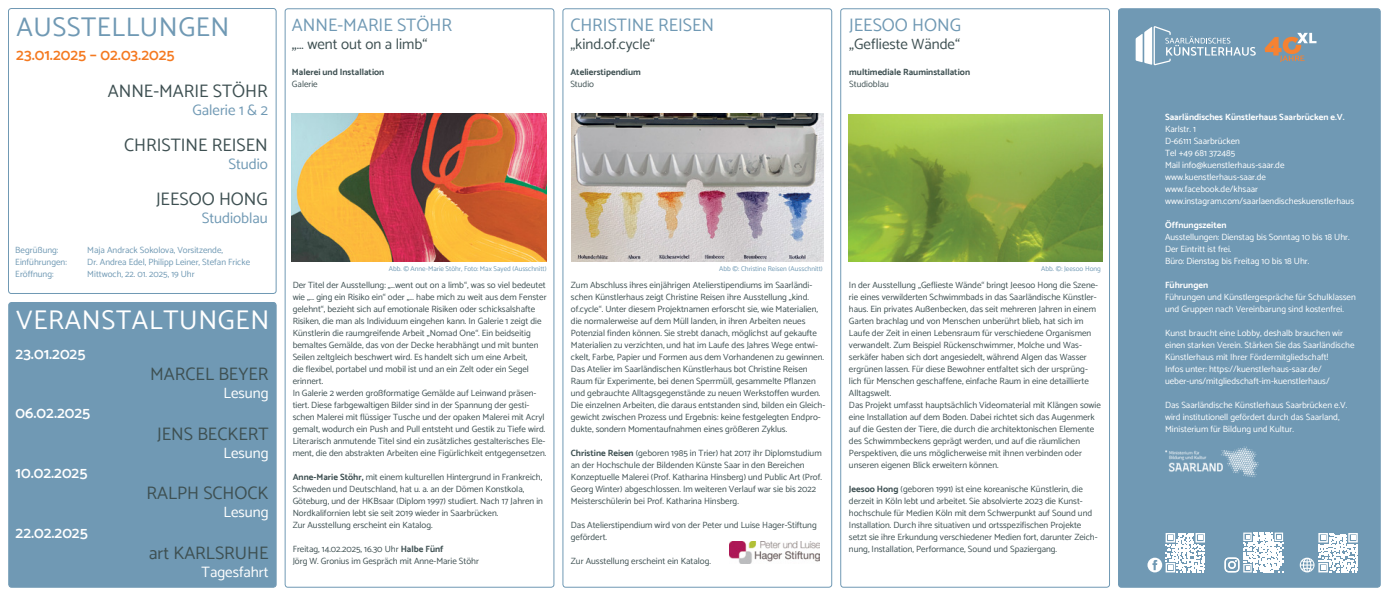
<style>
.page{position:relative;width:1389px;height:596px;background:#fff}
.page>*{position:absolute;margin:0;border:0;box-sizing:border-box;transform-origin:0 0}
.t1{font:27px "Catamaran";letter-spacing:.025em;color:#fff}
.t2{font:27px "Catamaran";color:#7099b4}
.t3{font:18px "Catamaran";color:#3e5052}
.t4{font:18px "Catamaran";color:#7099b4}
.t5{font:600 16px "Catamaran";color:#fff}
.t6{font:600 16px "Catamaran";color:#f47920}
.t7{font:15px "Catamaran";color:#3e5052}
.t8{font:15px "Catamaran";color:#fff}
.t9{font:15px "Catamaran";color:#7099b4}
.t10{font:9px/12px "Catamaran";color:#3e5052}
.t11{font:9px/12px "Catamaran";color:#fff}
.t12{font:9px "Catamaran";color:#7099b4}
.t13{font:700 9px "Catamaran";color:#3e5052}
.t14{font:700 9px "Catamaran";color:#fff}
.t15{font:7px "Catamaran";color:#7099b4}
.s1{font-weight:700}
</style>
<div class="page">
<div style="left:8px;top:8px;width:268px;height:285px;border:1px solid #7099b4;border-radius:3px"></div>
<div style="left:9px;top:302px;width:267px;height:285px;background:#7099b4;border-radius:3px"></div>
<div style="left:9px;top:302px;width:267px;height:285px;border:1px solid #7099b4;border-radius:3px"></div>
<div style="left:1119px;top:9px;width:261px;height:578px;background:#7099b4;border-radius:3px"></div>
<div style="left:1118px;top:9px;width:262px;height:578px;border:1px solid #7099b4;border-radius:3px"></div>
<div style="left:285px;top:9px;width:269px;height:578px;border:1px solid #7099b4;border-radius:3px"></div>
<div style="left:563px;top:9px;width:269px;height:578px;border:1px solid #7099b4;border-radius:3px"></div>
<div style="left:840px;top:9px;width:270px;height:578px;border:1px solid #7099b4;border-radius:3px"></div>
<img style="left:1166px;top:446px;width:93px;height:31px">
<svg style="left:1147px;top:533px;width:58px;height:39px"></svg>
<svg style="left:1225px;top:532px;width:58px;height:40px"></svg>
<svg style="left:1300px;top:533px;width:58px;height:39px"></svg>
<img style="left:292px;top:113px;width:255px;height:148px">
<img style="left:849px;top:114px;width:254px;height:147px">
<img style="left:572px;top:113px;width:252px;height:148px">
<img style="left:729px;top:541px;width:90px;height:22px">
<svg style="left:1136px;top:26px;width:120px;height:39px"></svg>
<svg style="left:1265px;top:33px;width:52px;height:29px"></svg>
<h1 class="t2" style="left:16px;top:11px;width:17px">AUSS</h1>
<h1 class="t2" style="left:81px;top:11px;width:77px">TELLUNGEN</h1>
<h3 class="t6" style="left:16px;top:45px;width:160px">23.01.2025 – 02.03.2025</h3>
<h2 class="t3" style="left:108px;top:80px;width:13px">ANNE</h2>
<h2 class="t3" style="left:153px;top:80px;width:116px">-Mari e stöhr</h2>
<h3 class="t9" style="left:193px;top:101px;width:77px">Galerie 1 &amp; 2</h3>
<h2 class="t3" style="left:124px;top:134px;width:145px">Christi ne Reisen</h2>
<h3 class="t9" style="left:228px;top:155px;width:41px">Studio</h3>
<h2 class="t3" style="left:156px;top:188px;width:113px">Jeesoo Hong</h2>
<h3 class="t9" style="left:202px;top:209px;width:68px">Studioblau</h3>
<p class="t12" style="left:15px;top:244px;width:45px">Begrüßung:</p>
<p class="t12" style="left:87px;top:244px;width:137px">Maja Andrack Sokolova, Vorsitzende,</p>
<p class="t12" style="left:15px;top:256px;width:53px">Einführungen:</p>
<p class="t12" style="left:87px;top:256px;width:164px">Dr. Andrea Edel, Philipp Leiner, Stefan Fricke</p>
<p class="t12" style="left:15px;top:268px;width:40px">Eröffnung:</p>
<p class="t12" style="left:87px;top:268px;width:109px">Mittwoch, 22. 01. 2025, 19 U hr</p>
<h1 class="t1" style="left:16px;top:304px;width:34px">VERANS</h1>
<h1 class="t1" style="left:116px;top:304px;width:82px">TALTUNGEN</h1>
<h3 class="t5" style="left:16px;top:344px;width:71px">23.01.2025</h3>
<h3 class="t5" style="left:16px;top:403px;width:76px">06.02.2025</h3>
<h3 class="t5" style="left:16px;top:463px;width:73px">10.02.2025</h3>
<h3 class="t5" style="left:16px;top:523px;width:74px">22.02.2025</h3>
<h2 class="t3" style="left:150px;top:363px;width:120px">Marcel Beyer</h2>
<h3 class="t8" style="left:223px;top:384px;width:47px">Lesung</h3>
<h2 class="t3" style="left:157px;top:422px;width:108px">JEns beckert</h2>
<h3 class="t8" style="left:223px;top:443px;width:47px">Lesung</h3>
<h2 class="t3" style="left:146px;top:482px;width:121px">Ralph Schock</h2>
<h3 class="t8" style="left:223px;top:503px;width:47px">Lesung</h3>
<h2 class="t3" style="left:149px;top:542px;width:121px">art karlsruhe</h2>
<h3 class="t8" style="left:202px;top:562px;width:68px">Tagesfahrt</h3>
<h2 class="t4" style="left:292px;top:14px;width:162px">anne-mari e stöhr</h2>
<h3 class="t7" style="left:292px;top:35px;width:137px">„… went out on a limb“</h3>
<p class="t13" style="left:292px;top:67px;width:94px">Malerei und Installation</p>
<p class="t10" style="left:292px;top:78px;width:27px">Galerie</p>
<h2 class="t4" style="left:570px;top:14px;width:145px">christi ne reisen</h2>
<h3 class="t7" style="left:570px;top:35px;width:86px">„kind.of.cycle“</h3>
<p class="t13" style="left:570px;top:67px;width:72px">Atelierstipendium</p>
<p class="t10" style="left:570px;top:78px;width:25px">Studio</p>
<h2 class="t4" style="left:849px;top:14px;width:113px">Jeesoo Hong</h2>
<h3 class="t7" style="left:849px;top:35px;width:112px">„Geflieste Wände“</h3>
<p class="t13" style="left:849px;top:67px;width:122px">multimediale Rauminstallation</p>
<p class="t10" style="left:849px;top:78px;width:41px">Studioblau</p>
<p class="t15" style="left:389px;top:264px;width:159px">Abb. © Anne-Marie Stöhr, Foto: Max Sayed (Ausschnitt)</p>
<p class="t15" style="left:719px;top:264px;width:105px">Abb ©: Christine Reisen (Ausschnitt)</p>
<p class="t15" style="left:1041px;top:264px;width:61px">Abb. ©: Jeesoo H ong</p>
<p class="t10" style="left:293px;top:278px;width:255px">Der Titel der Ausstellung: „…went out on a limb“, was so viel bedeutet wie „… ging ein Risiko ein“ oder „… habe mich zu weit aus dem Fenster gelehnt“, bezieht sich auf emotionale Risiken oder schicksalshafte Risiken, die man als Individuum eingehen kann. In Galerie 1 zeigt die Künstlerin die raumgreifende Arbeit „N omad One“. Ein beidseitig bemaltes Gemälde, das von der Decke herabhängt und mit bunten Seilen zeltgleich beschwert wird. Es handelt sich um eine Arbeit,<br>die flexibel, portabel und mobil ist und an ein Zelt oder ein Segel erinnert.<br>In Galerie 2 werden großformatige Gemälde auf Leinwand präsen&shy;tiert. Diese farbgewaltigen Bilder sind in der Spannung der gesti&shy;schen Malerei mit flüssiger Tusche und der opaken Malerei mit Acryl gemalt, wodurch ein Push and Pull entsteht und Gestik zu Tiefe wird.<br>Literarisch anmutende Titel sind ein zusätzliches gestalterisches Ele&shy;ment, die den abstrakten Arbeiten eine Figürlichkeit entgegensetzen.</p>
<p class="t10" style="left:293px;top:470px;width:252px"><span class="s1">Anne-Marie Stöhr,</span> mit einem kulturellen H intergrund in Frankreich, Schweden und Deutschland, hat u. a. an der Dömen Konstkola, Göteburg, und der H KBsaar (Diplom 1997) studiert. N ach 17 Jahren in N ordkalifornien lebt sie seit 2019 wieder in Saarbrücken.<br>Zur Ausstellung erscheint ein Katalog.</p>
<p class="t10" style="left:293px;top:542px;width:188px">Freitag, 14.02.2025, 16.30 U hr <span class="s1">Halbe Fünf<br></span>Jörg W. Gronius im Gespräch mit Anne-Marie Stöhr</p>
<p class="t10" style="left:849px;top:278px;width:254px">In der Ausstellung „Geflieste Wände“ bringt Jeesoo Hong die Szene&shy;rie eines verwilderten Schwimmbads in das Saarländische Künstler&shy;haus. Ein privates Außenbecken, das seit mehreren Jahren in einem Garten brachlag und von Menschen unberührt blieb, hat sich im Laufe der Zeit in einen Lebensraum für verschiedene Organismen verwandelt. Zum Beispiel Rückenschwimmer, Molche und Was&shy;serkäfer haben sich dort angesiedelt, während Algen das Wasser ergrünen lassen. Für diese Bewohner entfaltet sich der ursprüng&shy;lich für Menschen geschaffene, einfache Raum in eine detaillierte Alltagswelt.<br>Das Projekt umfasst hauptsächlich Videomaterial mit Klängen sowie eine Installation auf dem Boden. Dabei richtet sich das Augenmerk auf die Gesten der Tiere, die durch die architektonischen Elemente des Schwimmbeckens geprägt werden, und auf die räumlichen Perspektiven, die uns möglicherweise mit ihnen verbinden oder unseren eigenen Blick erweitern können.</p>
<p class="t10" style="left:849px;top:482px;width:250px"><span class="s1">Jeesoo Hong</span> (geboren 1991) ist eine koreanische Künstlerin, die derzeit in Köln lebt und arbeitet. Sie absolvierte 2023 die Kunst&shy;hochschule für Medien Köln mit dem Schwerpunkt auf Sound und Installation. Durch ihre situativen und ortsspezifischen Projekte setzt sie ihre Erkundung verschiedener Medien fort, darunter Zeich&shy;nung, Installation, Performance, Sound und Spaziergang.</p>
<p class="t10" style="left:571px;top:278px;width:256px">Zum Abschluss ihres einjährigen Atelierstipendiums im Saarländi&shy;schen Künstlerhaus zeigt Christine Reisen ihre Ausstellung „kind. of.cycle“. U nter diesem Projektnamen erforscht sie, wie Materialien, die normalerweise auf dem Müll landen, in ihren Arbeiten neues Potenzial finden können. Sie strebt danach, möglichst auf gekaufte Materialien zu verzichten, und hat im Laufe des Jahres Wege entwi&shy;ckelt, Farbe, Papier und Formen aus dem Vorhandenen zu gewinnen.<br>Das Atelier im Saarländischen Künstlerhaus bot Christine Reisen Raum für Experimente, bei denen Sperrmüll, gesammelte Pflanzen und gebrauchte Alltagsgegenstände zu neuen Werkstoffen wurden.<br>Die einzelnen Arbeiten, die daraus entstanden sind, bilden ein Gleich&shy;gewicht zwischen Prozess und Ergebnis: keine festgelegten Endpro&shy;dukte, sondern Momentaufnahmen eines größeren Zyklus.</p>
<p class="t10" style="left:571px;top:446px;width:253px"><span class="s1">Christine Reisen</span> (geboren 1985 in Trier) hat 2017 ihr Diplomstudium an der H ochschule der Bildenden Künste Saar in den Bereichen Konzeptuelle Malerei (Prof. Katharina H insberg) und Public Art (Prof.<br>Georg Winter) abgeschlossen. Im weiteren Verlauf war sie bis 2022<br>Meisterschülerin bei Prof. Katharina H insberg.</p>
<p class="t10" style="left:571px;top:518px;width:247px">Das Atelierstipendium wird von der Peter und Luise H ager-Stiftung gefördert.</p>
<p class="t10" style="left:571px;top:554px;width:142px">Zur Ausstellung erscheint ein Katalog.</p>
<p class="t14" style="left:1165px;top:112px;width:181px">Saarländisches Künstlerhaus Saarbrücken e.V.</p>
<p class="t11" style="left:1165px;top:123px;width:191px">Karlstr. 1<br>D-66111 Saarbrücken<br>Tel +49 681 372485<br>Mail info@kuenstlerhaus-saar.de www.kuenstlerhaus-saar.de www.facebook.de/khsaar www.instagram.com/saarlaendischeskuenstlerhaus</p>
<p class="t14" style="left:1165px;top:220px;width:63px">Öffnungszeiten</p>
<p class="t11" style="left:1165px;top:231px;width:186px">Ausstellungen: Dienstag bis Sonntag 10 bis 18 U hr.<br>Der Eintritt ist frei.<br>Büro: Dienstag bis Freitag 10 bis 18 U hr.</p>
<p class="t14" style="left:1165px;top:279px;width:45px">Führungen</p>
<p class="t11" style="left:1165px;top:291px;width:192px">Führungen und Künstlergespräche für Schulklassen und Gruppen nach Vereinbarung sind kostenfrei.</p>
<p class="t11" style="left:1165px;top:327px;width:191px">Kunst braucht eine Lobby, deshalb brauchen wir einen starken Verein. Stärken Sie das Saarländische Künstlerhaus mit Ihrer Fördermitgliedschaft!<br>Infos unter: https://kuenstlerhaus-saar.de/ ueber-uns/mitgliedschaft-im-kuenstlerhaus/</p>
<p class="t11" style="left:1165px;top:399px;width:184px">Das Saarländische Künstlerhaus Saarbrücken e.V. wird institutionell gefördert durch das Saarland,<br>Ministerium für Bildung und Kultur.</p>
</div>
